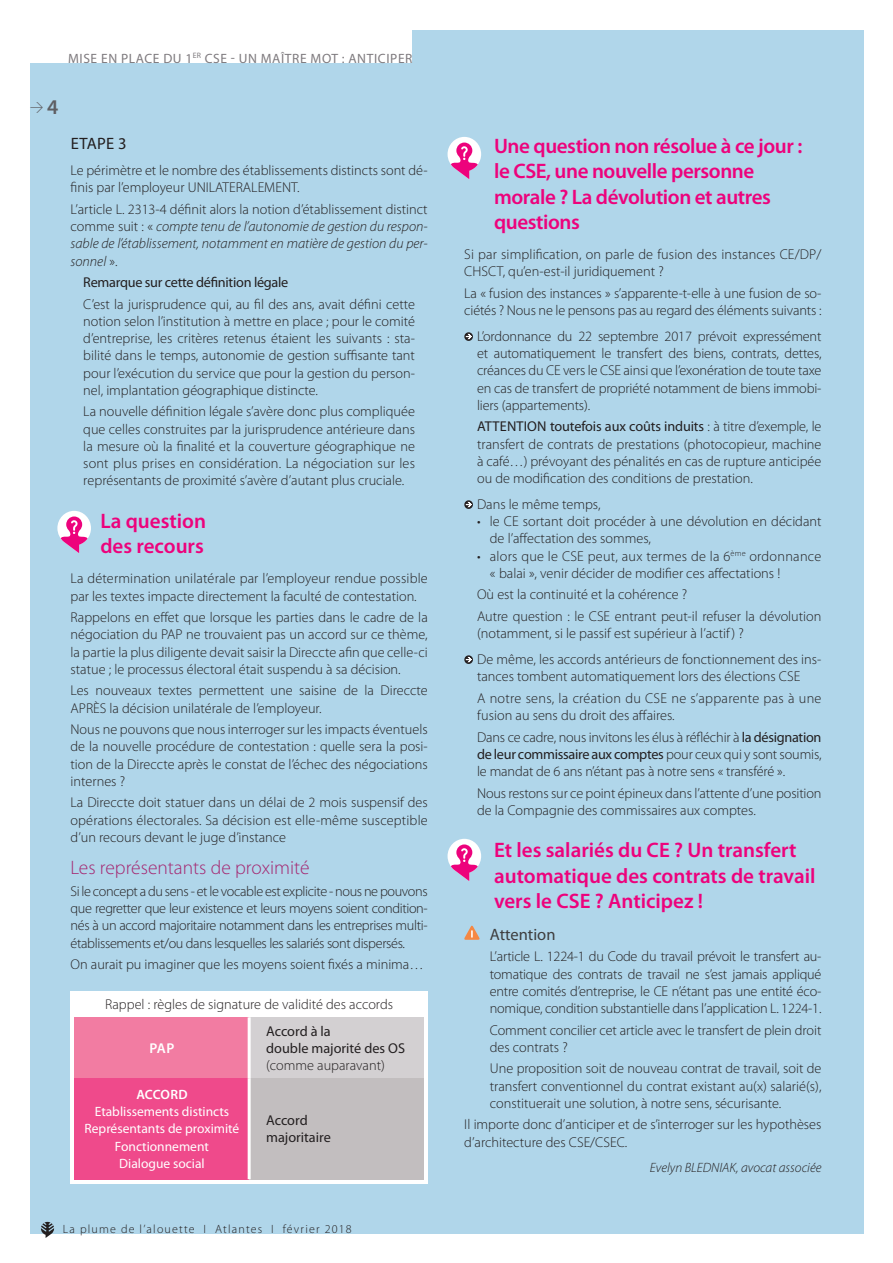
<style>
.page{position:relative;width:893px;height:1263px;background:#fff}
.page>*{position:absolute;margin:0;border:0;box-sizing:border-box;transform-origin:0 0}
.t1{font:600 21px/25.5px "Myriad Pro";letter-spacing:-.005em;color:#ed027c}
.t2{font:300 19.5px "Myriad Pro";color:#a52771}
.t3{font:16.5px "Myriad Pro";color:#3e3e3f}
.t4{font:16.5px "Myriad Pro";color:#231f20}
.t5{font:300 14.25px/17.2px "Myriad Pro";color:#231f20}
.t6{font:italic 300 14.25px/17.2px "Myriad Pro";color:#231f20;text-align:justify}
.t7{font:300 14.25px/17.2px "Myriad Pro";letter-spacing:.02em;color:#231f20}
.t8{font:14.25px/17.2px "Myriad Pro";letter-spacing:-.01em;color:#231f20}
.t9{font:600 14.25px "Myriad Pro";color:#fff}
.t10{font:13.5px/17.2px "Myriad Pro";color:#fff;text-align:center}
.t11{font:13.5px "Myriad Pro";letter-spacing:.045em;color:#7e7a7e}
.t12{font:italic 300 13.5px "Myriad Pro";color:#231f20}
.t13{font:600 13.5px "Myriad Pro";color:#fff}
.t14{font:300 13.5px "DIN";color:#5f5f63}
.t15{font:300 12px "Myriad Pro";letter-spacing:.1em;color:#231f20}
.s1{font-family:"Myriad Pro";font-weight:600;font-size:21px}
.s2{font-style:normal}
.s3{font-weight:400}
</style>
<div class="page">
<div style="left:30px;top:30px;width:833px;height:1203px;background:#b0d6ea"></div>
<svg style="left:41px;top:1222px;width:13px;height:16px"></svg>
<hr style="left:892px;top:0;width:1px;height:1263px;background:#e9e6e7">
<div style="left:0;top:22px;width:412px;height:41px;background:#fff"></div>
<svg style="left:464px;top:332px;width:9px;height:9px"></svg>
<svg style="left:466px;top:334px;width:6px;height:5px"></svg>
<svg style="left:464px;top:500px;width:9px;height:9px"></svg>
<svg style="left:466px;top:502px;width:6px;height:5px"></svg>
<svg style="left:464px;top:655px;width:9px;height:9px"></svg>
<svg style="left:466px;top:657px;width:6px;height:5px"></svg>
<svg style="left:464px;top:925px;width:16px;height:15px"></svg>
<svg style="left:57px;top:511px;width:34px;height:42px"></svg>
<svg style="left:448px;top:137px;width:33px;height:42px"></svg>
<svg style="left:448px;top:839px;width:33px;height:42px"></svg>
<div style="left:71px;top:991px;width:357px;height:193px;background:#fff"></div>
<div style="left:75px;top:1017px;width:174px;height:61px;background:#f27ca2"></div>
<div style="left:249px;top:1017px;width:174px;height:61px;background:#d3d0d2"></div>
<div style="left:75px;top:1078px;width:174px;height:101px;background:#ef4a8b"></div>
<div style="left:249px;top:1078px;width:174px;height:101px;background:#c2bebf"></div>
<hr style="left:248px;top:1017px;width:3px;height:61px;background:#fff">
<hr style="left:248px;top:1078px;width:3px;height:101px;background:#fff">
<p class="t11" style="left:68px;top:50px;width:145px">mise en place du 1<sup>er</sup> CSE</p>
<p class="t11" style="left:231px;top:50px;width:183px">- Un maître mot : anticiper</p>
<p class="t14" style="left:30px;top:97px;width:30px">&gt; <span class="s1">4</span></p>
<p class="t4" style="left:71px;top:134px;width:57px">ETAPE 3</p>
<p class="t5" style="left:71px;top:161px;width:359px">Le périmètre et le nombre des établissements distincts sont dé&shy;finis par l’employeur UNILATERALEMENT.</p>
<p class="t6" style="left:71px;top:200px;width:359px"><span class="s2">L’article L. 2313-4 définit alors la notion d’établissement distinct comme suit : «</span> compte tenu de l’autonomie de gestion du respon&shy;sable de l’établissement, notamment en matière de gestion du per&shy;sonnel <span class="s2">».</span></p>
<p class="t8" style="left:83px;top:273px;width:207px">Remarque sur cette définition légale</p>
<p class="t5" style="left:83px;top:295px;width:333px;text-align:justify;text-indent:-13px">C’est la jurisprudence qui, au fil des ans, avait défini cette notion selon l’institution à mettre en place ; pour le comité d’entreprise, les critères retenus étaient les suivants : sta&shy;bilité dans le temps, autonomie de gestion suffisante tant pour l’exécution du service que pour la gestion du person&shy;nel, implantation géographique distincte.</p>
<p class="t5" style="left:83px;top:403px;width:333px;text-align:justify;text-indent:-13px">La nouvelle définition légale s’avère donc plus compliquée que celles construites par la jurisprudence antérieure dans la mesure où la finalité et la couverture géographique ne sont plus prises en considération. La négociation sur les représentants de proximité s’avère d’autant plus cruciale.</p>
<h1 class="t1" style="left:100px;top:507px;width:107px">La question des recours</h1>
<p class="t5" style="left:71px;top:570px;width:359px">La détermination unilatérale par l’employeur rendue possible par les textes impacte directement la faculté de contestation.</p>
<p class="t5" style="left:71px;top:609px;width:359px">Rappelons en effet que lorsque les parties dans le cadre de la négociation du PAP</p>
<p class="t5" style="left:71px;top:626px;width:359px;text-align:justify;text-indent:116px">ne trouvaient pas un accord sur ce thème, la partie la plus diligente devait saisir la Direccte afin que celle-ci statue ; le processus électoral était suspendu à sa décision.</p>
<p class="t5" style="left:71px;top:682px;width:359px">Les nouveaux textes permettent une saisine de la Direccte<br>APRÈS la décision unilatérale de l’employeur.</p>
<p class="t5" style="left:71px;top:721px;width:359px;text-align:justify">Nous ne pouvons que nous interroger sur les impacts éventuels de la nouvelle procédure de contestation : quelle sera la posi&shy;tion de la Direccte après le constat de l’échec des négociations internes ?</p>
<p class="t5" style="left:71px;top:794px;width:359px;text-align:justify">La Direccte doit statuer dans un délai de 2 mois suspensif des opérations électorales. Sa décision est elle-même susceptible d’un recours devant le juge d’instance</p>
<h2 class="t2" style="left:71px;top:856px;width:240px">Les représentants de proximité</h2>
<p class="t5" style="left:71px;top:882px;width:359px;text-align:justify">Si le concept a du sens - et le vocable est explicite - nous ne pouvons que regretter que leur existence et leurs moyens soient condition&shy;nés à un accord majoritaire notamment dans les entreprises multi&shy;établissements et/ou dans lesquelles les salariés sont dispersés.</p>
<p class="t5" style="left:71px;top:956px;width:355px">On aurait pu imaginer que les moyens soient fixés a minima…</p>
<p class="t5" style="left:105px;top:995px;width:289px">Rappel : règles de signature de validité des accords</p>
<p class="t9" style="left:150px;top:1039px;width:26px">PAP</p>
<p class="t8" style="left:266px;top:1022px;width:131px">Accord à la<br>double majorité des OS</p>
<p class="t5" style="left:266px;top:1057px;width:120px">(comme auparavant)</p>
<p class="t13" style="left:136px;top:1086px;width:53px">Accord</p>
<p class="t10" style="left:85px;top:1103px;width:156px">Etablissements distincts<br>Représentants de proximité<br>Fonctionnement<br>Dialogue social</p>
<p class="t8" style="left:266px;top:1111px;width:66px">Accord majoritaire</p>
<p class="t15" style="left:63px;top:1222px;width:290px">La plume de l’alouette I Atlantes I février 2018</p>
<h1 class="t1" style="left:494px;top:132px;width:310px">Une question non résolue à ce jour : le CSE, une nouvelle personne morale ? La dévolution et autres questions</h1>
<p class="t5" style="left:464px;top:246px;width:359px">Si par simplification, on parle de fusion des instances CE/DP/<br>CHSCT, qu’en-est-il juridiquement ?</p>
<p class="t5" style="left:464px;top:284px;width:359px">La « fusion des instances » s’apparente-t-elle à une fusion de so&shy;ciétés ? Nous ne le pensons pas au regard des éléments suivants :</p>
<p class="t5" style="left:477px;top:327px;width:346px;text-align:justify;text-indent:-4px">L’ordonnance du 22 septembre 2017 prévoit expressément et automatiquement le transfert des biens, contrats, dettes, créances du CE vers le CSE ainsi que l’exonération de toute taxe en cas de transfert de propriété notamment de biens immobi&shy;liers (appartements).</p>
<p class="t5" style="left:477px;top:418px;width:346px;text-align:justify"><span class="s3">Attention toutefois aux coûts induits</span> : à titre d’exemple, le transfert de contrats de prestations (photocopieur, machine à café…) prévoyant des pénalités en cas de rupture anticipée ou de modification des conditions de prestation.</p>
<p class="t5" style="left:477px;top:495px;width:125px">Dans le même temps,</p>
<p class="t5" style="left:490px;top:513px;width:333px;text-indent:-13px">• le CE sortant doit procéder à une dévolution en décidant de l’affectation des sommes,</p>
<p class="t7" style="left:490px;top:547px;width:333px;text-indent:-13px">• alors que le CSE peut, aux termes de la 6<sup>ème</sup> ordonnance « balai », venir décider de modifier ces affectations !</p>
<p class="t5" style="left:464px;top:584px;width:359px;line-height:21.5px;text-indent:13px">Où est la continuité et la cohérence ?<br>Autre question : le CS E entrant peut-il refuser la dévolution</p>
<p class="t5" style="left:477px;top:620px;width:346px;line-height:25.8px">(notamment, si le passif est supérieur à l’actif ) ?<br>De même, les accords antérieurs de fonctionnement des ins-</p>
<p class="t5" style="left:464px;top:666px;width:359px;line-height:21.5px;text-align:center">tances tombent automatiquement lors des élections CSE<br>A notre sens, la création du CSE ne s’apparente pas à une</p>
<p class="t5" style="left:477px;top:704px;width:346px;line-height:21.5px">fusion au sens du droit des affaires.<br>Dans ce cadre, nous invitons les élus à réfléchir à <span class="s3">la désignation</span></p>
<p class="t5" style="left:477px;top:745px;width:346px"><span class="s3">de leur commissaire aux comptes</span> pour ceux qui y sont soumis, le mandat de 6 ans n’étant pas à notre sens « transféré ».</p>
<p class="t5" style="left:477px;top:784px;width:346px">Nous restons sur ce point épineux dans l’attente d’une position de la Compagnie des commissaires aux comptes.</p>
<h1 class="t1" style="left:494px;top:837px;width:323px">Et les salariés du CE ? Un transfert automatique des contrats de travail vers le CSE ? Anticipez !</h1>
<p class="t3" style="left:490px;top:924px;width:67px">Attention</p>
<p class="t5" style="left:490px;top:948px;width:333px;text-align:justify">L’article L. 1224-1 du Code du travail prévoit le transfert au&shy;tomatique des contrats de travail ne s’est jamais appliqué entre comités d’entreprise, le CE n’étant pas une entité éco&shy;nomique, condition substantielle dans l’application L. 1224-1.</p>
<p class="t5" style="left:490px;top:1021px;width:333px;text-indent:-26px">Comment concilier cet article avec le transfert de plein droit des contrats ?</p>
<p class="t5" style="left:490px;top:1060px;width:333px;text-align:justify">Une proposition soit de nouveau contrat de travail, soit de transfert conventionnel du contrat existant au(x) salarié(s), constituerait une solution, à notre sens, sécurisante.</p>
<p class="t5" style="left:464px;top:1116px;width:359px">I l importe donc d’anticiper et de s’interroger sur les hypothèses d’architecture des CS E/CS EC.</p>
<p class="t12" style="left:650px;top:1159px;width:173px">Evelyn BLEDNIAK, avocat associée</p>
</div>
